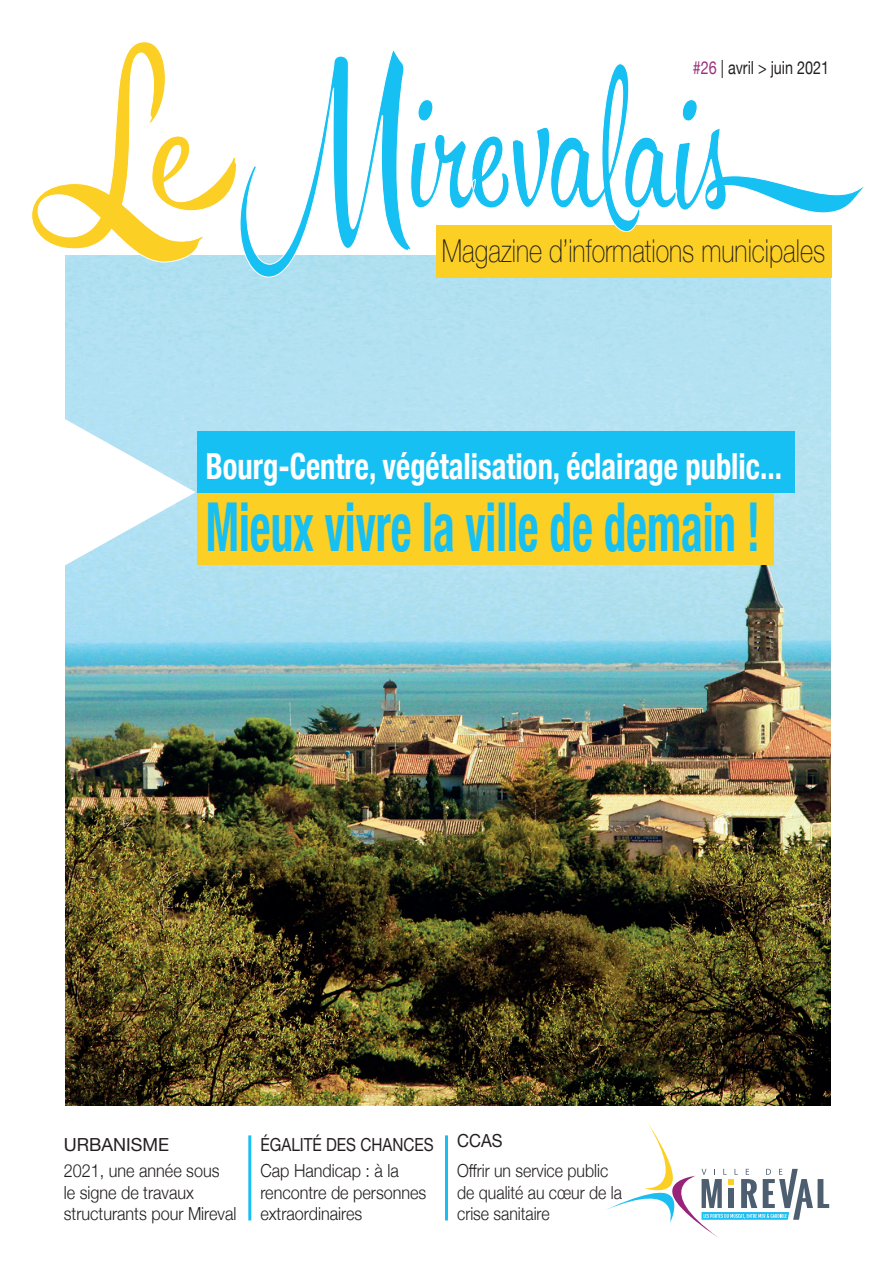
<style>
.page{position:relative;width:893px;height:1263px;background:#fff}
.page>*{position:absolute;margin:0;border:0;box-sizing:border-box;transform-origin:0 0}
.t1{font:220.5px "Hipster Script Pro";color:#fbcf24;scale:.75 1}
.t2{font:161.7px "Hipster Script Pro";color:#17c0f2;scale:.84 1}
.t3{font:700 condensed 67.5px "Helvetica Neue";color:#17c0f2;scale:.67 1}
.t4{font:700 condensed 36px "Helvetica Neue";color:#fff;scale:.85 1}
.t5{font:100 31.5px "Helvetica Neue";color:#231f20;scale:.8 1}
.t6{font:300 18px/21.6px "Helvetica Neue";color:#231f20;scale:.9 1}
.t7{font:300 18px/21.6px "Helvetica Neue";color:#231f20;scale:.88 1}
.t8{font:18px "Helvetica Neue";color:#231f20;scale:.8 1}
.t9{font:18px "Helvetica Neue";color:#231f20;scale:.85 1}
.t10{font:18px "Helvetica Neue";color:#231f20}
.t11{font:18px "Helvetica Neue";color:#231f20;scale:.92 1}
.s1{color:#fbcf24}
.s2{font-size:220.5px}
.s3{color:#9a307e}
</style>
<div class="page">
<img style="left:65px;top:278px;width:766px;height:828px">
<hr style="left:248px;top:1135px;width:3px;height:85px;background:#1abef0">
<hr style="left:445px;top:1135px;width:3px;height:85px;background:#1abef0">
<svg style="left:65px;top:416px;width:131px;height:153px"></svg>
<svg style="left:606px;top:1123px;width:223px;height:114px"></svg>
<div style="left:197px;top:431px;width:598px;height:62px;background:#17c0f2"></div>
<div style="left:197px;top:494px;width:577px;height:71px;background:#fbcf24"></div>
<svg style="left:65px;top:225px;width:767px;height:53px"></svg>
<h1 class="t1" style="left:44px;top:12px;width:145px">L</h1>
<h2 class="t2" style="left:152px;top:51px;width:852px"><span class="s1">e</span><span class="s2">M</span>irevalais</h2>
<p class="t8" style="left:693px;top:54px;width:172px"><span class="s3">#26</span> | avril &gt; juin 2021</p>
<h3 class="t5" style="left:442px;top:226px;width:481px">Magazine d’informations municipales</h3>
<h3 class="t4" style="left:206px;top:436px;width:679px">Bourg-Centre, végétalisation, éclairage public...</h3>
<h3 class="t3" style="left:206px;top:471px;width:829px">Mieux vivre la ville de demain !</h3>
<p class="t10" style="left:64px;top:1132px;width:107px">URBANISME</p>
<p class="t6" style="left:64px;top:1159px;width:193px">2021, une année sous<br>le signe de travaux structurants pour Mireval</p>
<p class="t9" style="left:260px;top:1132px;width:205px">ÉGALITÉ DES CHANCES</p>
<p class="t6" style="left:260px;top:1159px;width:186px">Cap Handicap : à la rencontre de personnes extraordinaires</p>
<p class="t11" style="left:457px;top:1128px;width:51px">CCAS</p>
<p class="t7" style="left:457px;top:1159px;width:189px">Offrir un service public de qualité au cœur de la crise sanitaire</p>
</div>
